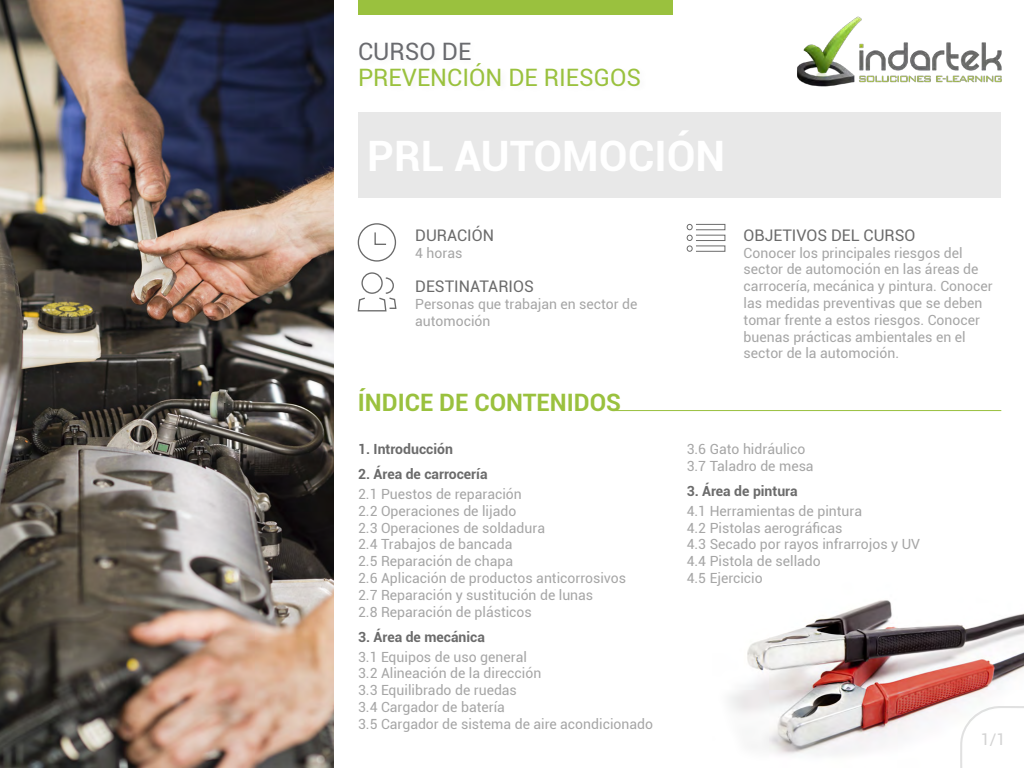
<style>
.page{position:relative;width:1024px;height:768px;background:#fff}
.page>*{position:absolute;margin:0;border:0;box-sizing:border-box;transform-origin:0 0}
.t1{font:700 42px "Roboto";color:#fff}
.t2{font:24px "Roboto";color:#9ac13e}
.t3{font:700 24px "Roboto";color:#9ac13e}
.t4{font:24px "Roboto";color:#6a6b6f}
.t5{font:16px "Roboto";color:#6b6b6b}
.t6{font:16px "Roboto";color:#d3d3d3}
.t7{font:14px/16.8px "Roboto";color:#a6a6a6}
.t8{font:700 14px "Roboto";color:#6b6b6b}
</style>
<div class="page">
<img style="left:729px;top:600px;width:295px;height:155px">
<img style="left:797px;top:16px;width:205px;height:71px">
<div style="left:358px;top:0;width:315px;height:14px;background:#9ac13e"></div>
<img style="left:0;top:0;width:334px;height:768px">
<div style="left:359px;top:113px;width:642px;height:85px;background:#e8e8e8"></div>
<hr style="left:615px;top:410px;width:386px;height:1px;background:#9ac13e">
<svg style="left:959px;top:705px;width:65px;height:63px"></svg>
<svg style="left:357px;top:223px;width:40px;height:39px"></svg>
<svg style="left:357px;top:272px;width:40px;height:40px"></svg>
<svg style="left:686px;top:223px;width:40px;height:29px"></svg>
<h2 class="t4" style="left:358px;top:34px;width:115px">CURSO DE</h2>
<h2 class="t2" style="left:358px;top:60px;width:285px">PREVENCIÓN DE RIESGOS</h2>
<h1 class="t1" style="left:367px;top:126px;width:359px">PRL AUTOMOCIÓN</h1>
<p class="t5" style="left:415px;top:224px;width:80px">DURACIÓN</p>
<p class="t7" style="left:415px;top:244px;width:49px">4 horas</p>
<p class="t5" style="left:415px;top:275px;width:120px">DESTINATARIOS</p>
<p class="t7" style="left:415px;top:295px;width:224px">Personas que trabajan en sector de automoción</p>
<p class="t5" style="left:744px;top:224px;width:173px">OBJETIVOS DEL CURSO</p>
<p class="t7" style="left:744px;top:244px;width:250px">Conocer los principales riesgos del sector de automoción en las áreas de carrocería, mecánica y pintura. Conocer las medidas preventivas que se deben tomar frente a estos riesgos. Conocer buenas prácticas ambientales en el sector de la automoción.</p>
<h2 class="t3" style="left:358px;top:386px;width:265px">ÍNDICE DE CONTENIDOS</h2>
<p class="t8" style="left:358px;top:439px;width:96px">1. Introducción</p>
<p class="t8" style="left:358px;top:465px;width:131px">2. Área de carrocería</p>
<p class="t7" style="left:358px;top:485px;width:270px">2.1 Puestos de reparación<br>2.2 Operaciones de lijado<br>2.3 Operaciones de soldadura<br>2.4 Trabajos de bancada<br>2.5 Reparación de chapa<br>2.6 Aplicación de productos anticorrosivos<br>2.7 Reparación y sustitución de lunas<br>2.8 Reparación de plásticos</p>
<p class="t8" style="left:358px;top:627px;width:128px">3. Área de mecánica</p>
<p class="t7" style="left:358px;top:648px;width:296px">3.1 Equipos de uso general<br>3.2 Alineación de la dirección<br>3.3 Equilibrado de ruedas<br>3.4 Cargador de batería<br>3.5 Cargador de sistema de aire acondicionado</p>
<p class="t7" style="left:687px;top:440px;width:129px">3.6 Gato hidráulico<br>3.7 Taladro de mesa</p>
<p class="t8" style="left:687px;top:481px;width:113px">3. Área de pintura</p>
<p class="t7" style="left:687px;top:502px;width:235px">4.1 Herramientas de pintura<br>4.2 Pistolas aerográficas<br>4.3 Secado por rayos infrarrojos y UV<br>4.4 Pistola de sellado<br>4.5 Ejercicio</p>
<p class="t6" style="left:981px;top:728px;width:26px">1/1</p>
</div>
